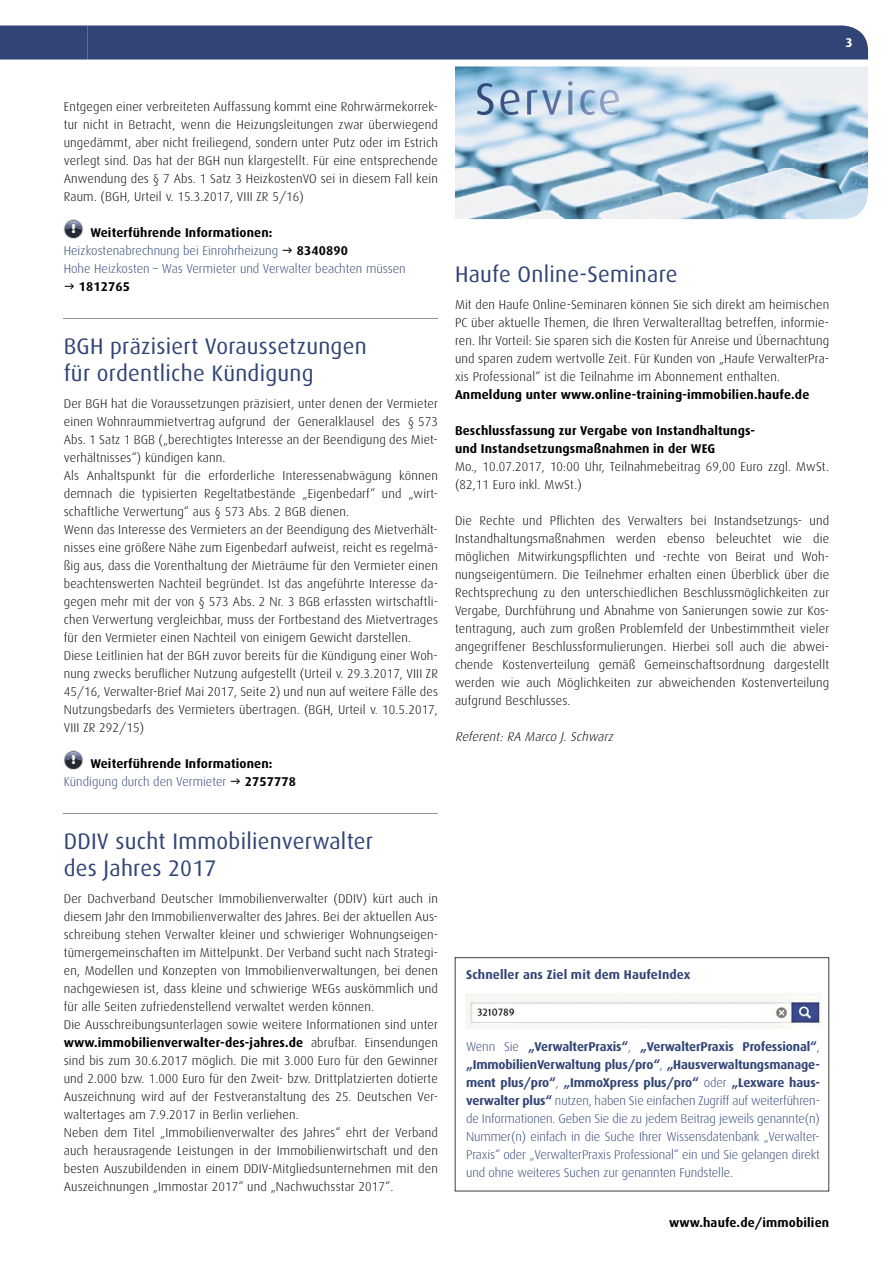
<style>
.page{position:relative;width:893px;height:1263px;background:#fff}
.page>*{position:absolute;margin:0;border:0;box-sizing:border-box;transform-origin:0 0}
.t1{font:22.5px/27px "Dax";letter-spacing:.01em;color:#314475}
.t2{font:300 12.75px/18px "Dax";letter-spacing:.01em;color:#000;text-align:justify}
.t3{font:300 12.75px/18px "Dax";color:#314475;text-align:center}
.t4{font:700 12.75px/18px "Dax";letter-spacing:.01em;color:#000}
.t5{font:700 12.75px "Dax";letter-spacing:.01em;color:#314475}
.t6{font:italic 300 12.75px "Dax";color:#000}
.t7{font:700 12.75px "Dax";color:#fff}
.s1{font-weight:700;color:#000}
.s2{font-weight:300;color:#314475}
.s3{font-weight:700}
</style>
<div class="page">
<div style="left:0;top:26px;width:868px;height:34px;background:#314475"></div>
<hr style="left:64px;top:318px;width:374px;height:1px;background:#939389">
<hr style="left:64px;top:813px;width:374px;height:1px;background:#939389">
<svg style="left:64px;top:221px;width:19px;height:16px"></svg>
<div style="left:64px;top:220px;width:19px;height:18px;border:1px solid #252934;border-radius:50%"></div>
<div style="left:64px;top:219px;width:19px;height:20px;border:1px solid #e0e1e1;border-radius:50%"></div>
<svg style="left:64px;top:752px;width:19px;height:16px"></svg>
<div style="left:64px;top:751px;width:19px;height:18px;border:1px solid #252934;border-radius:50%"></div>
<div style="left:64px;top:750px;width:19px;height:20px;border:1px solid #e0e1e1;border-radius:50%"></div>
<img style="left:455px;top:66px;width:413px;height:153px">
<img style="left:477px;top:81px;width:142px;height:34px">
<svg style="left:455px;top:957px;width:374px;height:234px"></svg>
<img style="left:466px;top:993px;width:357px;height:36px">
<p class="t7" style="left:845px;top:35px;width:9px">3</p>
<p class="t2" style="left:64px;top:98px;width:376px">Entgegen einer verbreiteten Auffassung kommt eine Rohrwärmekorrek&shy;tur nicht in Betracht, wenn die Heizungsleitungen zwar überwiegend ungedämmt, aber nicht freiliegend, sondern unter Putz oder im Estrich verlegt sind. Das hat der BGH nun klargestellt. Für eine entsprechende Anwendung des § 7 Abs. 1 Satz 3 HeizkostenVO sei in diesem Fall kein Raum. (BGH, Urteil v. 15.3.2017, VIII ZR 5/16)</p>
<p class="t3" style="left:64px;top:224px;width:216px"><sup>!</sup> <span class="s1">Weiterführende Informationen:<br></span>Heizkostenabrechnung bei Einrohrheizung</p>
<p class="t4" style="left:297px;top:242px;width:53px">8340890</p>
<p class="t3" style="left:64px;top:260px;width:343px">Hohe Heizkosten – Was Vermieter und Verwalter beachten müssen</p>
<p class="t4" style="left:79px;top:278px;width:53px">1812765</p>
<h1 class="t1" style="left:64px;top:333px;width:304px">BGH präzisiert Voraussetzungen für ordentliche Kündigung</h1>
<p class="t2" style="left:64px;top:395px;width:376px;text-align:left">Der BGH hat die Voraussetzungen präzisiert, unter denen der Vermieter einen Wohnraummietvertrag aufgrund der Generalklausel des § 573<br>Abs. 1 Satz 1 BGB („berechtigtes Interesse an der Beendigung des Miet&shy;verhältnisses“) kündigen kann.<br>Als Anhaltspunkt für die erforderliche Interessenabwägung können demnach die typisierten Regeltatbestände „Eigenbedarf“ und „wirt&shy;schaftliche Verwertung“ aus § 573 Abs. 2 BGB dienen.<br>Wenn das Interesse des Vermieters an der Beendigung des Mietverhält&shy;nisses eine größere Nähe zum Eigenbedarf aufweist, reicht es regelmä&shy;ßig aus, dass die Vorenthaltung der Mieträume für den Vermieter einen beachtenswerten Nachteil begründet. Ist das angeführte Interesse da&shy;gegen mehr mit der von § 573 Abs. 2 Nr. 3 BGB erfassten wirtschaftli&shy;chen Verwertung vergleichbar, muss der Fortbestand des Mietvertrages für den Vermieter einen Nachteil von einigem Gewicht darstellen.<br>Diese Leitlinien hat der BGH zuvor bereits für die Kündigung einer Woh&shy;nung zwecks beruflicher Nutzung aufgestellt (Urteil v. 29.3.2017, VIII ZR 45/16, Verwalter-Brief Mai 2017, Seite 2) und nun auf weitere Fälle des Nutzungsbedarfs des Vermieters übertragen. (BGH, Urteil v. 10.5.2017, VIII ZR 292/15)</p>
<p class="t4" style="left:64px;top:755px;width:210px;text-indent:7px"><sup>!</sup> Weiterführende Informationen:<br><span class="s2">Kündigung durch den Vermieter</span></p>
<p class="t4" style="left:245px;top:773px;width:53px">2757778</p>
<h1 class="t1" style="left:64px;top:828px;width:311px">DDIV sucht Immobilienverwalter des Jahres 2017</h1>
<p class="t2" style="left:64px;top:890px;width:376px;text-align:left">Der Dachverband Deutscher Immobilienverwalter (DDIV) kürt auch in diesem Jahr den Immobilienverwalter des Jahres. Bei der aktuellen Aus&shy;schreibung stehen Verwalter kleiner und schwieriger Wohnungseigen&shy;tümergemeinschaften im Mittelpunkt. Der Verband sucht nach Strategi&shy;en, Modellen und Konzepten von Immobilienverwaltungen, bei denen nachgewiesen ist, dass kleine und schwierige WEGs auskömmlich und für alle Seiten zufriedenstellend verwaltet werden können.<br>Die Ausschreibungsunterlagen sowie weitere Informationen sind unter <span class="s3">www.immobilienverwalter-des-jahres.de</span> abrufbar. Einsendungen sind bis zum 30.6.2017 möglich. Die mit 3.000 Euro für den Gewinner und 2.000 bzw. 1.000 Euro für den Zweit- bzw. Drittplatzierten dotierte Auszeichnung wird auf der Festveranstaltung des 25. Deutschen Ver&shy;waltertages am 7.9.2017 in Berlin verliehen.<br>Neben dem Titel „Immobilienverwalter des Jahres“ ehrt der Verband auch herausragende Leistungen in der Immobilienwirtschaft und den besten Auszubildenden in einem DDIV-Mitgliedsunternehmen mit den Auszeichnungen „Immostar 2017“ und „Nachwuchsstar 2017“.</p>
<h1 class="t1" style="left:455px;top:261px;width:224px">Haufe Online-Seminare</h1>
<p class="t2" style="left:455px;top:296px;width:376px">Mit den Haufe Online-Seminaren können Sie sich direkt am heimischen PC über aktuelle Themen, die Ihren Verwalteralltag betreffen, informie&shy;ren. Ihr Vorteil: Sie sparen sich die Kosten für Anreise und Übernachtung und sparen zudem wertvolle Zeit. Für Kunden von „Haufe VerwalterPra&shy;xis Professional“ ist die Teilnahme im Abonnement enthalten.</p>
<p class="t4" style="left:455px;top:386px;width:356px">Anmeldung unter www.online-training-immobilien.haufe.de</p>
<p class="t4" style="left:455px;top:422px;width:302px">Beschlussfassung zur Vergabe von Instandhaltungs&shy;und Instandsetzungsmaßnahmen in der WEG</p>
<p class="t2" style="left:455px;top:458px;width:376px">Mo., 10.07.2017, 10:00 Uhr, Teilnahmebeitrag 69,00 Euro zzgl. MwSt. (82,11 Euro inkl. MwSt.)</p>
<p class="t2" style="left:455px;top:512px;width:376px">Die Rechte und Pflichten des Verwalters bei Instandsetzungs- und Instandhaltungsmaßnahmen werden ebenso beleuchtet wie die mög lichen Mitwirkungspflichten und -rechte von Beirat und Woh&shy;nungseigentümern. Die Teilnehmer erhalten einen Überblick über die Rechtsprechung zu den unterschiedlichen Beschlussmöglichkeiten zur Vergabe, Durchführung und Abnahme von Sanierungen sowie zur Kos&shy;tentragung, auch zum großen Problemfeld der Unbestimmtheit vieler angegriffener Beschlussformulierungen. Hierbei soll auch die abwei&shy;chende Kostenverteilung gemäß Gemeinschaftsordnung dargestellt werden wie auch Möglichkeiten zur abweichenden Kostenverteilung aufgrund Beschlusses.</p>
<p class="t6" style="left:455px;top:730px;width:163px">Referent:RA Marco J .Schwarz</p>
<p class="t5" style="left:466px;top:968px;width:226px">Schneller ans Ziel mit dem HaufeIndex</p>
<p class="t3" style="left:466px;top:1038px;width:355px;text-align:justify">Wenn Sie <span class="s3">„VerwalterPraxis“</span>, <span class="s3">„VerwalterPraxis Professional“</span>, <span class="s3">„ImmobilienVerwaltung plus/pro“</span>, <span class="s3">„Hausverwaltungsmanage&shy;ment plus/pro“</span>, <span class="s3">„ImmoXpress plus/pro“</span> oder <span class="s3">„Lexware haus&shy;verwalter plus“</span> nutzen, haben Sie einfachen Zugriff auf weiterführen&shy;de Informationen. Geben Sie die zu jedem Beitrag jeweils genannte(n)<br>Nummer(n) einfach in die Suche Ihrer Wissensdatenbank „Verwalter-Praxis“ oder „VerwalterPraxis Professional“ ein und Sie gelangen direkt und ohne weiteres Suchen zur genannten Fundstelle.</p>
<p class="t4" style="left:669px;top:1214px;width:162px">www.haufe.de/immobilien</p>
</div>
